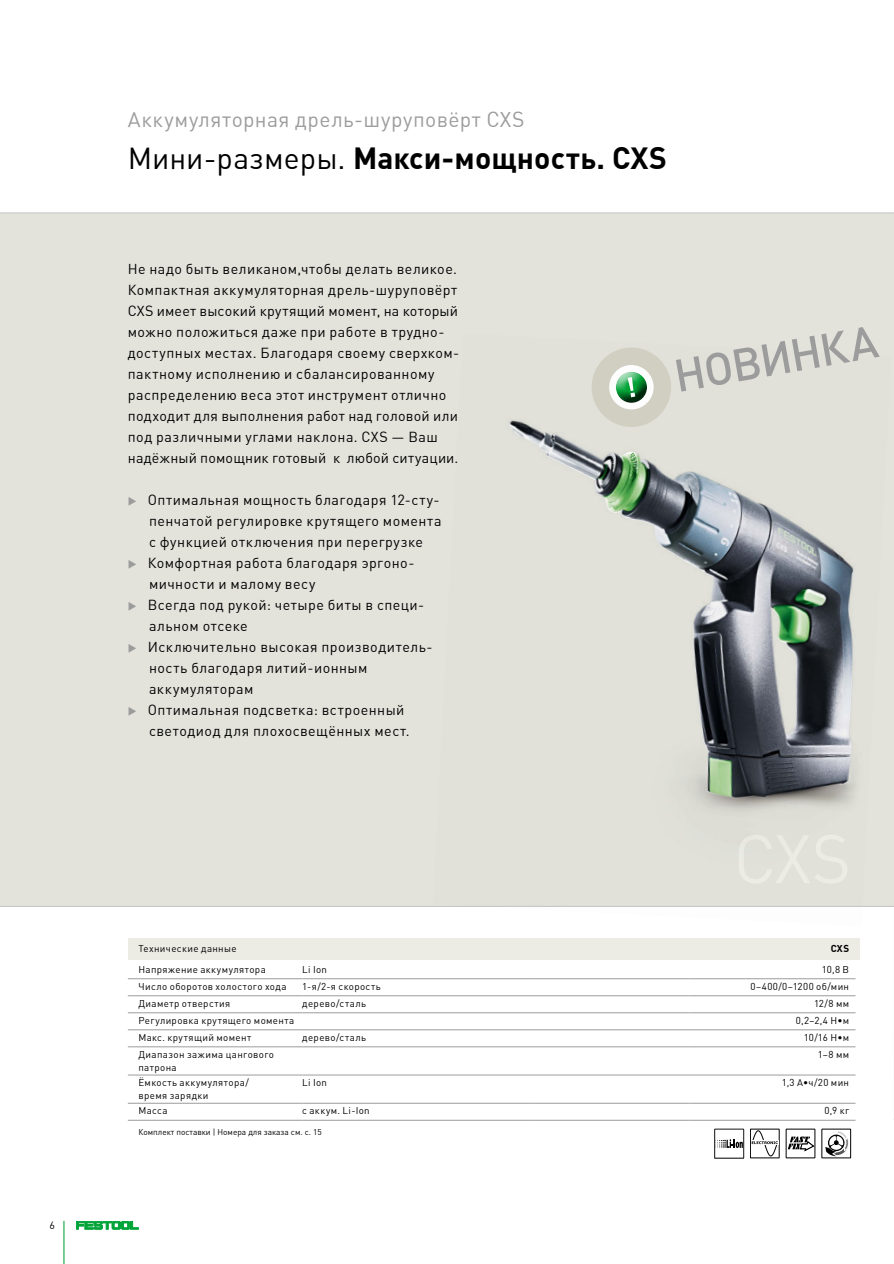
<style>
.page{position:relative;width:894px;height:1264px;background:#fff}
.page>*{position:absolute;margin:0;border:0;box-sizing:border-box;transform-origin:0 0}
.t1{font:500 45px "DIN Pro";color:#9c9c9c}
.t2{font:700 30px "DIN Pro";letter-spacing:.005em;color:#000}
.t3{font:21px "DIN Pro";letter-spacing:.025em;color:#9c9c9c}
.t4{font:14.25px/21px "DIN Pro";letter-spacing:.03em;color:#000}
.t5{font:10.5px "DIN Pro";color:#000}
.t6{font:9.75px/12.8px "DIN Pro";letter-spacing:.035em;color:#000}
.t7{font:700 9.75px "DIN Pro";color:#000}
.t8{font:8.25px "DIN Pro";color:#000}
.s1{font-weight:400}
</style>
<div class="page">
<hr style="left:63px;top:1220px;width:1px;height:43px;background:#00a437">
<svg style="left:76px;top:1221px;width:62px;height:8px"></svg>
<div style="left:128px;top:938px;width:731px;height:21px;background:#ecebe4"></div>
<div style="left:0;top:213px;width:893px;height:693px;background:#e3e3dc"></div>
<img style="left:432px;top:347px;width:459px;height:560px">
<img style="left:509px;top:423px;width:344px;height:375px">
<hr style="left:0;top:212px;width:893px;height:1px;background:#c5c6c6">
<hr style="left:0;top:905px;width:893px;height:1px;background:#c5c6c6">
<div style="left:749px;top:1128px;width:30px;height:30px;border:1px solid #000"></div>
<svg style="left:750px;top:1129px;width:28px;height:27px"></svg>
<div style="left:714px;top:1128px;width:29px;height:30px;border:1px solid #1a1a18"></div>
<svg style="left:715px;top:1138px;width:27px;height:9px"></svg>
<div style="left:821px;top:1128px;width:29px;height:30px;border:1px solid #000"></div>
<svg style="left:825px;top:1131px;width:23px;height:24px"></svg>
<div style="left:785px;top:1128px;width:30px;height:30px;border:1px solid #000"></div>
<svg style="left:787px;top:1133px;width:27px;height:18px"></svg>
<hr style="left:128px;top:978px;width:174px;height:1px;background:#9c9c9c">
<hr style="left:302px;top:978px;width:230px;height:1px;background:#9c9c9c">
<hr style="left:532px;top:978px;width:157px;height:1px;background:#9c9c9c">
<hr style="left:689px;top:978px;width:166px;height:1px;background:#9c9c9c">
<hr style="left:128px;top:995px;width:174px;height:1px;background:#9c9c9c">
<hr style="left:302px;top:995px;width:230px;height:1px;background:#9c9c9c">
<hr style="left:532px;top:995px;width:157px;height:1px;background:#9c9c9c">
<hr style="left:689px;top:995px;width:166px;height:1px;background:#9c9c9c">
<hr style="left:128px;top:1012px;width:174px;height:1px;background:#9c9c9c">
<hr style="left:302px;top:1012px;width:230px;height:1px;background:#9c9c9c">
<hr style="left:532px;top:1012px;width:157px;height:1px;background:#9c9c9c">
<hr style="left:689px;top:1012px;width:166px;height:1px;background:#9c9c9c">
<hr style="left:128px;top:1029px;width:174px;height:1px;background:#9c9c9c">
<hr style="left:302px;top:1029px;width:230px;height:1px;background:#9c9c9c">
<hr style="left:532px;top:1029px;width:157px;height:1px;background:#9c9c9c">
<hr style="left:689px;top:1029px;width:166px;height:1px;background:#9c9c9c">
<hr style="left:128px;top:1046px;width:174px;height:1px;background:#9c9c9c">
<hr style="left:302px;top:1046px;width:230px;height:1px;background:#9c9c9c">
<hr style="left:532px;top:1046px;width:157px;height:1px;background:#9c9c9c">
<hr style="left:689px;top:1046px;width:166px;height:1px;background:#9c9c9c">
<hr style="left:128px;top:1074px;width:174px;height:1px;background:#9c9c9c">
<hr style="left:302px;top:1074px;width:230px;height:1px;background:#9c9c9c">
<hr style="left:532px;top:1074px;width:157px;height:1px;background:#9c9c9c">
<hr style="left:689px;top:1074px;width:166px;height:1px;background:#9c9c9c">
<hr style="left:128px;top:1102px;width:174px;height:1px;background:#9c9c9c">
<hr style="left:302px;top:1102px;width:230px;height:1px;background:#9c9c9c">
<hr style="left:532px;top:1102px;width:157px;height:1px;background:#9c9c9c">
<hr style="left:689px;top:1102px;width:166px;height:1px;background:#9c9c9c">
<hr style="left:128px;top:1119px;width:174px;height:1px;background:#9c9c9c">
<hr style="left:302px;top:1119px;width:230px;height:1px;background:#9c9c9c">
<hr style="left:532px;top:1119px;width:157px;height:1px;background:#9c9c9c">
<hr style="left:689px;top:1119px;width:166px;height:1px;background:#9c9c9c">
<h3 class="t3" style="left:128px;top:107px;width:398px">Аккумуляторная дрель-шуруповёрт CXS</h3>
<h2 class="t2" style="left:128px;top:141px;width:540px"><span class="s1">Мини-размеры.</span> Макси-мощность. СXS</h2>
<p class="t4" style="left:128px;top:258px;width:333px">Не надо быть великаном,чтобы делать великое.<br>Компактная аккумуляторная дрель-шуруповёрт CXS имеет высокий крутящий момент, на который можно положиться даже при работе в трудно&shy;доступных местах. Благодаря своему сверхком&shy;пактному исполнению и сбалансированному распределению веса этот инструмент отлично подходит для выполнения работ над головой или под различными углами наклона. CXS — Ваш надёжный помощник готовый к любой ситуации.</p>
<p class="t4" style="left:148px;top:489px;width:295px">Оптимальная мощность благодаря 12-сту&shy;пенчатой регулировке крутящего момента с функцией отключения при перегрузке<br>Комфортная работа благодаря эргоно&shy;мичности и малому весу<br>Всегда под рукой: четыре биты в специ&shy;альном отсеке<br>Исключительно высокая производитель&shy;ность благодаря литий-ионным аккумуляторам<br>Оптимальная подсветка: встроенный светодиод для плохосвещённых мест.</p>
<h1 class="t1" style="left:669px;top:346px;width:207px;rotate:-10deg">НОВИНКА</h1>
<p class="t5" style="left:49px;top:1218px;width:7px">6</p>
<p class="t6" style="left:138px;top:942px;width:100px">Технические данные</p>
<p class="t7" style="left:830px;top:943px;width:20px">CXS</p>
<p class="t6" style="left:138px;top:963px;width:129px">Напряжение аккумулятора</p>
<p class="t6" style="left:302px;top:963px;width:26px">Li Ion</p>
<p class="t6" style="left:821px;top:963px;width:29px">10,8 В</p>
<p class="t6" style="left:138px;top:980px;width:150px">Число оборотов холостого хода</p>
<p class="t6" style="left:302px;top:980px;width:80px">1-я/2-я скорость</p>
<p class="t6" style="left:750px;top:980px;width:100px">0–400/0–1200 об/мин</p>
<p class="t6" style="left:138px;top:997px;width:93px">Диаметр отверстия</p>
<p class="t6" style="left:302px;top:997px;width:65px">дерево/сталь</p>
<p class="t6" style="left:813px;top:997px;width:37px">12/8 мм</p>
<p class="t6" style="left:138px;top:1014px;width:157px">Регулировка крутящего момента</p>
<p class="t6" style="left:795px;top:1014px;width:55px">0,2–2,4 Н•м</p>
<p class="t6" style="left:138px;top:1031px;width:114px">Макс. крутящий момент</p>
<p class="t6" style="left:302px;top:1031px;width:65px">дерево/сталь</p>
<p class="t6" style="left:803px;top:1031px;width:47px">10/16 Н•м</p>
<p class="t6" style="left:138px;top:1048px;width:137px">Диапазон зажима цангового патрона</p>
<p class="t6" style="left:817px;top:1048px;width:33px">1–8 мм</p>
<p class="t6" style="left:138px;top:1076px;width:112px">Ёмкость аккумулятора/ время зарядки</p>
<p class="t6" style="left:302px;top:1076px;width:26px">Li Ion</p>
<p class="t6" style="left:781px;top:1076px;width:69px">1,3 А•ч/20 мин</p>
<p class="t6" style="left:138px;top:1104px;width:31px">Масса</p>
<p class="t6" style="left:302px;top:1104px;width:69px">с аккум. Li-Ion</p>
<p class="t6" style="left:824px;top:1104px;width:26px">0,9 кг</p>
<p class="t8" style="left:138px;top:1126px;width:185px">Комплект поставки | Номера для заказа см. с. 15</p>
</div>
